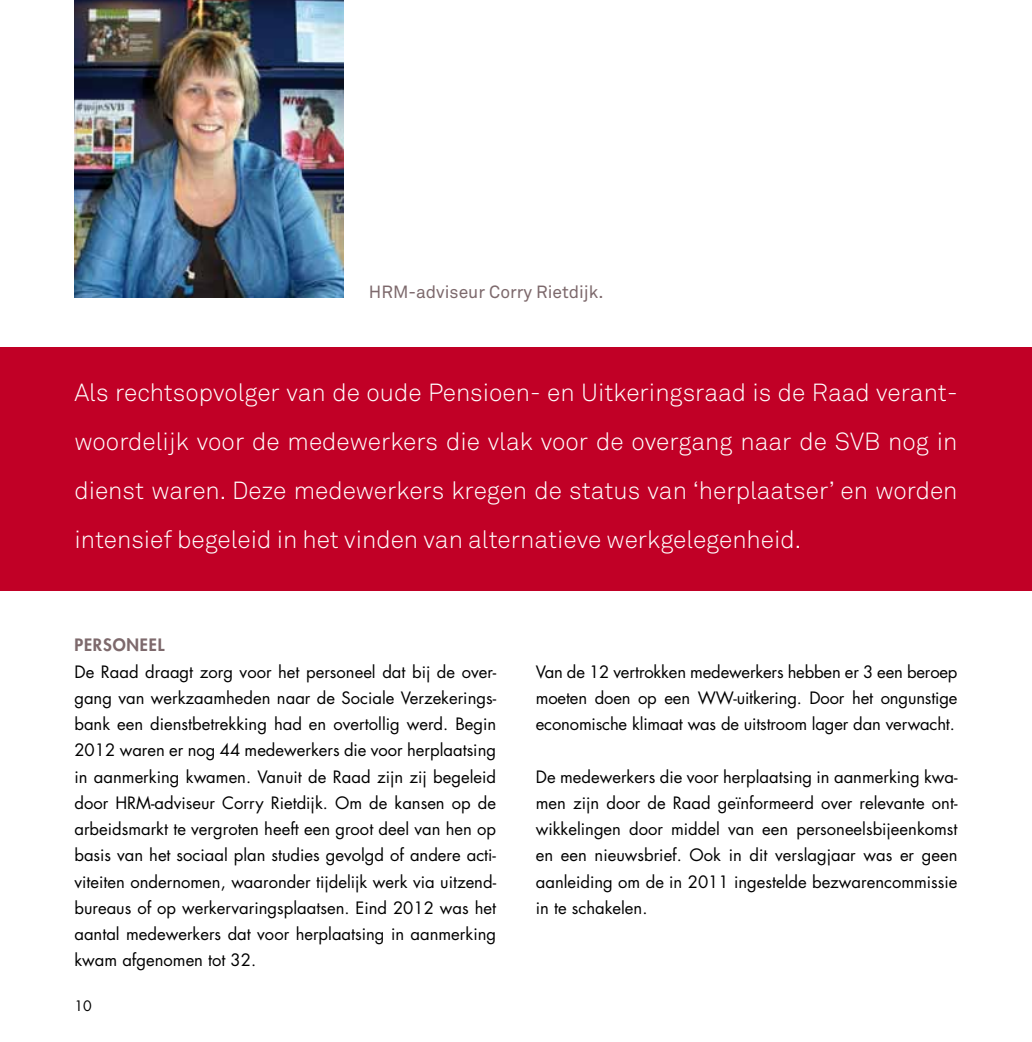
<style>
.page{position:relative;width:1032px;height:1042px;background:#fff}
.page>*{position:absolute;margin:0;border:0;box-sizing:border-box;transform-origin:0 0}
.t1{font:24.5px/49px "Akkurat Light Pro";color:#fff;text-align:justify}
.t2{font:17.5px "Akkurat Pro";color:#7d696c}
.t3{font:16.62px/26.2px "Futura Std";color:#000;text-align:justify}
.t4{font:800 16.62px "Futura Std";letter-spacing:.05em;color:#7d696c}
.t5{font:14px "Futura Std";color:#000}
</style>
<div class="page">
<div style="left:0;top:347px;width:1032px;height:243px;background:#c10026"></div>
<img style="left:74px;top:0;width:270px;height:298px">
<p class="t2" style="left:369px;top:281px;width:236px">HRM-adviseur Corry Rietdijk.</p>
<p class="t1" style="left:74px;top:369px;width:885px">Als rechtsopvolger van de oude Pensioen- en Uitkeringsraad is de Raad verant&shy;woordelijk voor de medewerkers die vlak voor de overgang naar de SVB nog in dienst waren. Deze medewerkers kregen de status van ‘herplaatser’ en worden intensief begeleid in het vinden van alternatieve werkgelegenheid.</p>
<p class="t4" style="left:74px;top:634px;width:92px">PERSONEEL</p>
<p class="t3" style="left:74px;top:658px;width:423px">De Raad draagt zorg voor het personeel dat bij de over&shy;gang van werkzaamheden naar de Sociale Verzekerings&shy;bank een dienstbetrekking had en overtollig werd. Begin 2012 waren er nog 44 medewerkers die voor herplaatsing in aanmerking kwamen. Vanuit de Raad zijn zij begeleid door HRM-adviseur Corry Rietdijk. Om de kansen op de arbeidsmarkt te vergroten heeft een groot deel van hen op basis van het sociaal plan studies gevolgd of andere acti&shy;viteiten ondernomen, waaronder tijdelijk werk via uitzend&shy;bureaus of op werkervaringsplaatsen. Eind 2012 was het aantal medewerkers dat voor herplaatsing in aanmerking kwam afgenomen tot 32.</p>
<p class="t3" style="left:536px;top:658px;width:423px">Van de 12 vertrokken medewerkers hebben er 3 een beroep moeten doen op een WW-uitkering. Door het ongunstige economische klimaat was de uitstroom lager dan verwacht.</p>
<p class="t3" style="left:536px;top:763px;width:423px">De medewerkers die voor herplaatsing in aanmerking kwa&shy;men zijn door de Raad geïnformeerd over relevante ont&shy;wikkelingen door middel van een personeelsbijeenkomst en een nieuwsbrief. Ook in dit verslagjaar was er geen aanleiding om de in 2011 ingestelde bezwarencommissie in te schakelen.</p>
<p class="t5" style="left:74px;top:996px;width:19px">10</p>
</div>
